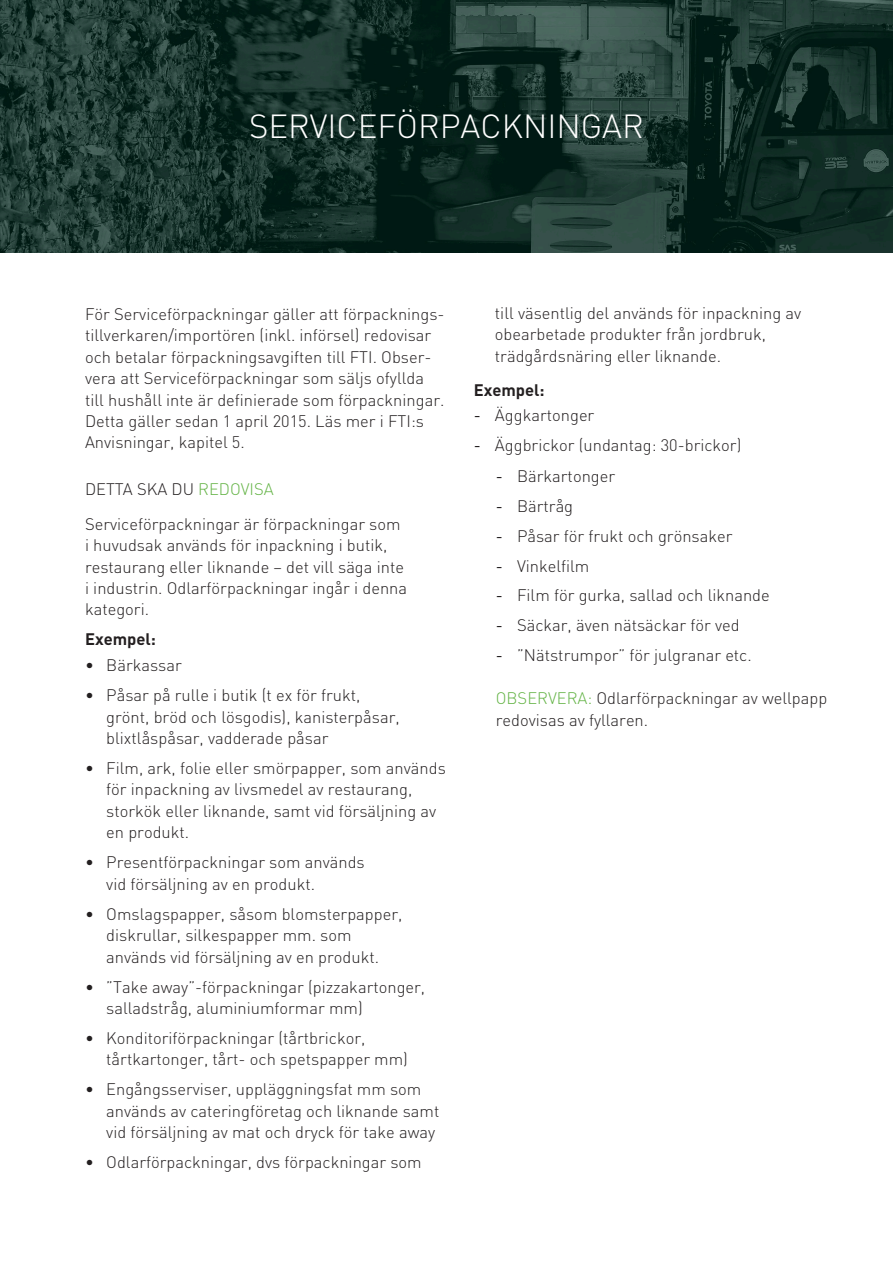
<style>
.page{position:relative;width:893px;height:1263px;background:#fff}
.page>*{position:absolute;margin:0;border:0;box-sizing:border-box;transform-origin:0 0}
.Bröd{font:300 33px "DIN Pro";color:#fff}
.Bröd-2{font:300 16.5px/21.5px "DIN Pro";color:#231f20}
.Rubrik_versaker{font:300 16.5px "DIN Pro";color:#231f20}
.Bröd-3{font:700 16.5px "DIN Pro";color:#231f20}
.s1{color:#63b345}
.s2{font-weight:400}
</style>
<div class="page">
<img style="left:0;top:0;width:893px;height:252px">
<p class="Bröd" style="left:249px;top:104px;width:396px">SERVICEFÖRPACKNINGAR</p>
<p class="Bröd-2" style="left:85px;top:302px;width:361px">För Serviceförpackningar gäller att förpacknings&shy;tillverkaren/importören (inkl. införsel) redovisar och betalar förpackningsavgiften till FTI. Obser&shy;vera att Serviceförpackningar som säljs ofyllda till hushåll inte är definierade som förpackningar.<br>Detta gäller sedan 1 april 2015. Läs mer i FTI:s Anvisningar, kapitel 5.</p>
<p class="Rubrik_versaker" style="left:85px;top:478px;width:190px">DETTA SKA DU <span class="s1">REDOVISA</span></p>
<p class="Bröd-2" style="left:85px;top:512px;width:324px">Serviceförpackningar är förpackningar som i huvudsak används för inpackning i butik, restaurang eller liknande – det vill säga inte i industrin. Odlarförpackningar ingår i denna kategori.</p>
<p class="Bröd-3" style="left:85px;top:628px;width:72px">Exempel:</p>
<p class="Bröd-2" style="left:85px;top:654px;width:98px">• Bärkassar</p>
<p class="Bröd-2" style="left:106px;top:684px;width:295px;text-indent:-21px">• Påsar på rulle i butik (t ex för frukt, grönt, bröd och lösgodis), kanisterpåsar, blixtlåspåsar, vadderade påsar</p>
<p class="Bröd-2" style="left:106px;top:757px;width:341px;text-indent:-21px">• Film, ark, folie eller smörpapper, som används för inpackning av livsmedel av restaurang, storkök eller liknande, samt vid försäljning av en produkt.</p>
<p class="Bröd-2" style="left:106px;top:851px;width:260px;text-indent:-21px">• Presentförpackningar som används vid försäljning av en produkt.</p>
<p class="Bröd-2" style="left:106px;top:902px;width:298px;text-indent:-21px">• Omslagspapper, såsom blomsterpapper, diskrullar, silkespapper mm. som används vid försäljning av en produkt.</p>
<p class="Bröd-2" style="left:106px;top:975px;width:320px;text-indent:-21px">• ”Take away”-förpackningar (pizzakartonger, salladstråg, aluminiumformar mm)</p>
<p class="Bröd-2" style="left:106px;top:1026px;width:303px;text-indent:-21px">• Konditoriförpackningar (tårtbrickor, tårtkartonger, tårt- och spetspapper mm)</p>
<p class="Bröd-2" style="left:106px;top:1078px;width:335px;text-indent:-21px">• Engångsserviser, uppläggningsfat mm som används av cateringföretag och liknande samt vid försäljning av mat och dryck för take away</p>
<p class="Bröd-2" style="left:85px;top:1151px;width:338px">• Odlarförpackningar, dvs förpackningar som</p>
<p class="Bröd-2" style="left:495px;top:301px;width:308px">till väsentlig del används för inpackning av obearbetade produkter från jordbruk, trädgårdsnäring eller liknande.</p>
<p class="Bröd-3" style="left:474px;top:379px;width:72px">Exempel:</p>
<p class="Bröd-2" style="left:474px;top:404px;width:122px"><span class="s2">-</span> Äggkartonger</p>
<p class="Bröd-2" style="left:474px;top:434px;width:269px"><span class="s2">-</span> Äggbrickor (undantag: 30-brickor)</p>
<p class="Bröd-2" style="left:496px;top:464px;width:121px"><span class="s2">-</span> Bärkartonger</p>
<p class="Bröd-2" style="left:496px;top:494px;width:79px"><span class="s2">-</span> Bärtråg</p>
<p class="Bröd-2" style="left:496px;top:524px;width:238px"><span class="s2">-</span> Påsar för frukt och grönsaker</p>
<p class="Bröd-2" style="left:496px;top:554px;width:95px"><span class="s2">-</span> Vinkelfilm</p>
<p class="Bröd-2" style="left:496px;top:584px;width:275px"><span class="s2">-</span> Film för gurka, sallad och liknande</p>
<p class="Bröd-2" style="left:496px;top:614px;width:245px"><span class="s2">-</span> Säckar, även nätsäckar för ved</p>
<p class="Bröd-2" style="left:496px;top:644px;width:257px"><span class="s2">-</span> ”Nätstrumpor” för julgranar etc.</p>
<p class="Bröd-2" style="left:496px;top:687px;width:333px"><span class="s1">OBSERVERA:</span> Odlarförpackningar av wellpapp redovisas av fyllaren.</p>
</div>
